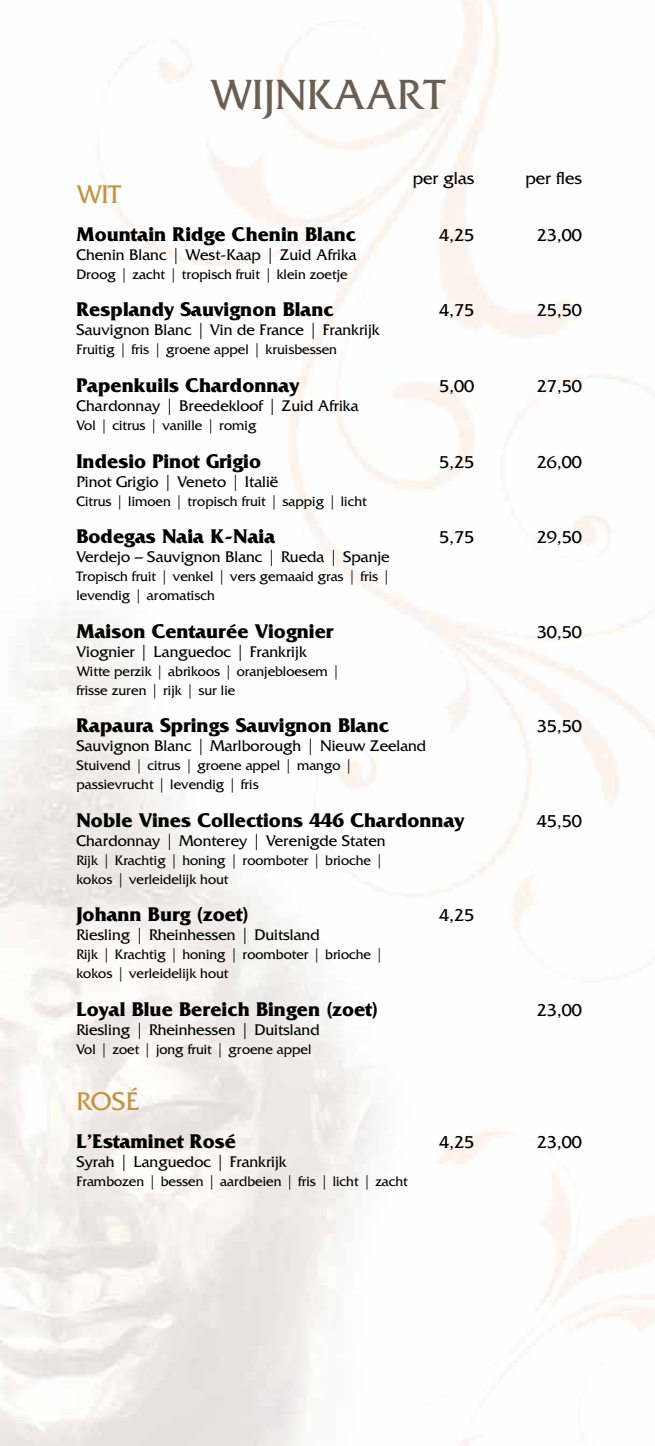
<style>
.page{position:relative;width:655px;height:1446px;background:#fff}
.page>*{position:absolute;margin:0;border:0;box-sizing:border-box;transform-origin:0 0}
.t1{font:44.25px "Friz Quadrata Std";color:#6a5f51}
.t2{font:26.85px "Friz Quadrata Std";color:#c49341}
.t3{font:700 20.85px "Friz Quadrata Std";color:#000}
.t4{font:18px "Friz Quadrata Std";color:#000}
.t5{font:16.2px "Friz Quadrata Std";color:#000}
.t6{font:14.4px/18.9px "Friz Quadrata Std";color:#000}
</style>
<div class="page">
<h1 class="t1" style="left:210px;top:70px;width:236px">WIJNKAART</h1>
<p class="t4" style="left:413px;top:168px;width:63px">per glas</p>
<p class="t4" style="left:525px;top:168px;width:58px">per fles</p>
<h2 class="t2" style="left:76px;top:179px;width:46px">WIT</h2>
<h3 class="t3" style="left:76px;top:222px;width:281px">Mountain Ridge Chenin Blanc</h3>
<p class="t4" style="left:439px;top:225px;width:37px">4,25</p>
<p class="t4" style="left:537px;top:225px;width:47px">23,00</p>
<p class="t5" style="left:76px;top:245px;width:282px">Chenin Blanc | West-Kaap | Zuid Afrika</p>
<p class="t6" style="left:76px;top:265px;width:273px">Droog | zacht | tropisch fruit | klein zoetje</p>
<h3 class="t3" style="left:76px;top:298px;width:259px">Resplandy Sauvignon Blanc</h3>
<p class="t4" style="left:439px;top:300px;width:37px">4,75</p>
<p class="t4" style="left:537px;top:300px;width:47px">25,50</p>
<p class="t5" style="left:76px;top:321px;width:305px">Sauvignon Blanc | Vin de France | Frankrijk</p>
<p class="t6" style="left:76px;top:340px;width:262px">Fruitig | fris | groene appel | kruisbessen</p>
<h3 class="t3" style="left:76px;top:374px;width:224px">Papenkuils Chardonnay</h3>
<p class="t4" style="left:439px;top:376px;width:37px">5,00</p>
<p class="t4" style="left:537px;top:376px;width:47px">27,50</p>
<p class="t5" style="left:76px;top:397px;width:283px">Chardonnay | Breedekloof | Zuid Afrika</p>
<p class="t6" style="left:76px;top:416px;width:181px">Vol | citrus | vanille | romig</p>
<h3 class="t3" style="left:76px;top:449px;width:186px">Indesio Pinot Grigio</h3>
<p class="t4" style="left:439px;top:452px;width:37px">5,25</p>
<p class="t4" style="left:537px;top:452px;width:47px">26,00</p>
<p class="t5" style="left:76px;top:472px;width:203px">Pinot Grigio | Veneto | Italië</p>
<p class="t6" style="left:76px;top:491px;width:292px">Citrus | limoen | tropisch fruit | sappig | licht</p>
<h3 class="t3" style="left:76px;top:525px;width:200px">Bodegas Naia K-Naia</h3>
<p class="t4" style="left:439px;top:527px;width:37px">5,75</p>
<p class="t4" style="left:537px;top:527px;width:47px">29,50</p>
<p class="t5" style="left:76px;top:548px;width:315px">Verdejo – Sauvignon Blanc | Rueda | Spanje</p>
<p class="t6" style="left:76px;top:567px;width:316px">Tropisch fruit | venkel | vers gemaaid gras | fris | levendig | aromatisch</p>
<h3 class="t3" style="left:76px;top:619px;width:258px">Maison Centaurée Viognier</h3>
<p class="t4" style="left:537px;top:622px;width:47px">30,50</p>
<p class="t5" style="left:76px;top:642px;width:232px">Viognier | Languedoc | Frankrijk</p>
<p class="t6" style="left:76px;top:661px;width:266px">Witte perzik | abrikoos | oranjebloesem | frisse zuren | rijk | sur lie</p>
<h3 class="t3" style="left:76px;top:714px;width:314px">Rapaura Springs Sauvignon Blanc</h3>
<p class="t4" style="left:537px;top:716px;width:47px">35,50</p>
<p class="t5" style="left:76px;top:737px;width:351px">Sauvignon Blanc | Marlborough | Nieuw Zeeland</p>
<p class="t6" style="left:76px;top:756px;width:278px">Stuivend | citrus | groene appel | mango | passievrucht | levendig | fris</p>
<h3 class="t3" style="left:76px;top:808px;width:389px">Noble Vines Collections 446 Chardonnay</h3>
<p class="t4" style="left:537px;top:811px;width:47px">45,50</p>
<p class="t5" style="left:76px;top:831px;width:311px">Chardonnay | Monterey | Verenigde Staten</p>
<p class="t6" style="left:76px;top:850px;width:309px">Rijk | Krachtig | honing | roomboter | brioche | kokos | verleidelijk hout</p>
<h3 class="t3" style="left:76px;top:903px;width:174px">Johann Burg (zoet)</h3>
<p class="t4" style="left:439px;top:905px;width:37px">4,25</p>
<p class="t5" style="left:76px;top:926px;width:245px">Riesling | Rheinhessen | Duitsland</p>
<p class="t6" style="left:76px;top:945px;width:309px">Rijk | Krachtig | honing | roomboter | brioche | kokos | verleidelijk hout</p>
<h3 class="t3" style="left:76px;top:997px;width:303px">Loyal Blue Bereich Bingen (zoet)</h3>
<p class="t4" style="left:537px;top:1000px;width:47px">23,00</p>
<p class="t5" style="left:76px;top:1020px;width:245px">Riesling | Rheinhessen | Duitsland</p>
<p class="t6" style="left:76px;top:1039px;width:236px">Vol | zoet | jong fruit | groene appel</p>
<h2 class="t2" style="left:76px;top:1086px;width:65px">ROSÉ</h2>
<h3 class="t3" style="left:76px;top:1130px;width:161px">L’Estaminet Rosé</h3>
<p class="t4" style="left:439px;top:1132px;width:37px">4,25</p>
<p class="t4" style="left:537px;top:1132px;width:47px">23,00</p>
<p class="t5" style="left:76px;top:1153px;width:212px">Syrah | Languedoc | Frankrijk</p>
<p class="t6" style="left:76px;top:1172px;width:333px">Frambozen | bessen | aardbeien | fris | licht | zacht</p>
</div>
